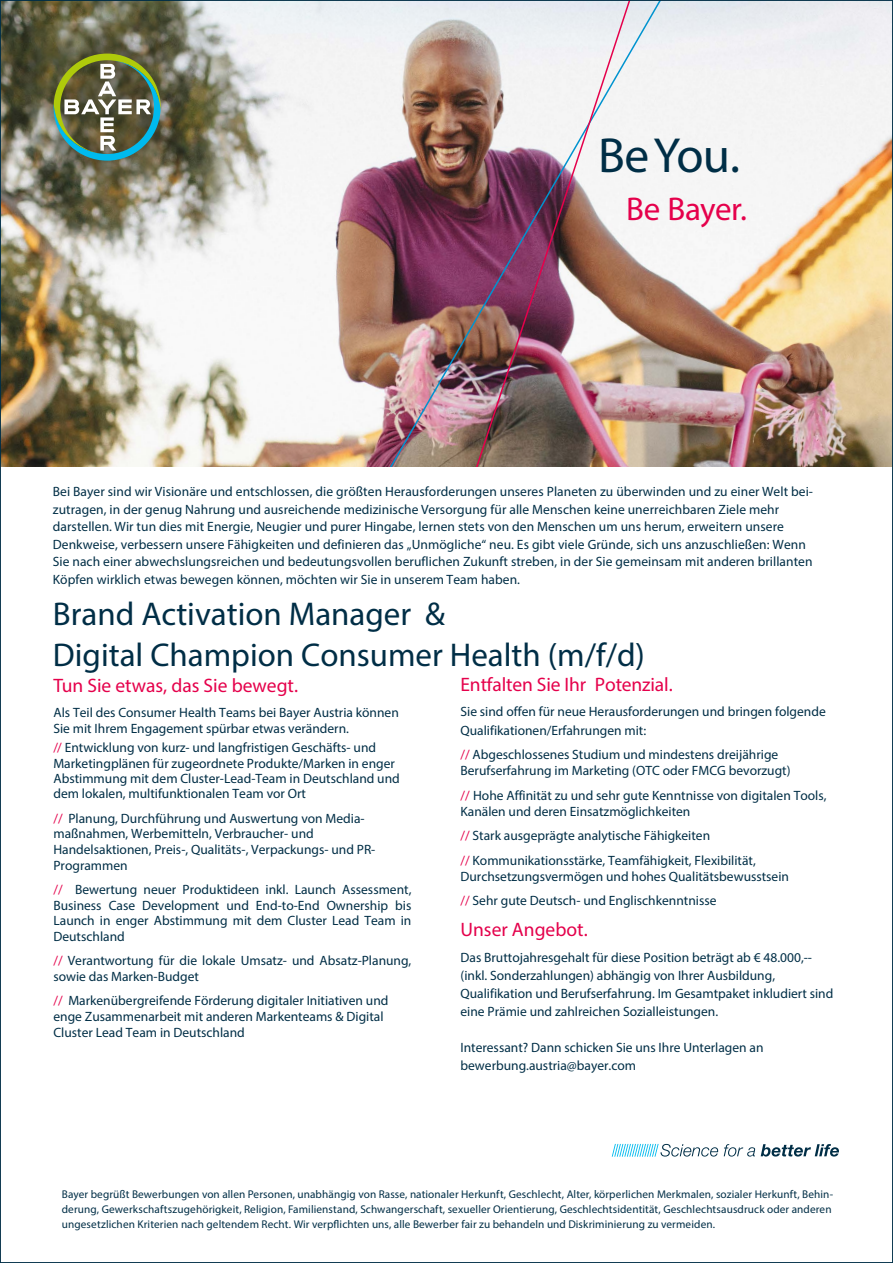
<style>
.page{position:relative;width:893px;height:1263px;background:#fff}
.page>*{position:absolute;margin:0;border:0;box-sizing:border-box;transform-origin:0 0}
.Copy_9_12{font:49.5px "Myriad Pro";color:#002e46}
.Job_Title{font:33px/41px "Myriad Pro";color:#002e46}
.Copy_9_12-2{font:33px "Myriad Pro";letter-spacing:-.01em;color:#e5004b}
.Copy_9_12-3{font:19.5px "Myriad Pro";letter-spacing:-.005em;color:#e5004b}
.Copy_9_12-4{font:19.5px "Myriad Pro";color:#e4004b}
.Copy_9_12-5{font:13.5px/15.6px "Myriad Pro";color:#002e46}
.Job_Title-2{font:13.5px/17.7px "Myriad Pro";letter-spacing:.005em;color:#002e46}
.Genderinformation{font:11.25px/15px "Myriad Pro";letter-spacing:.01em;color:#002e46}
.s1{color:#e4004b}
</style>
<div class="page">
<img style="left:2px;top:2px;width:889px;height:465px">
<img style="left:228px;top:2px;width:493px;height:465px">
<img style="left:413px;top:2px;width:236px;height:465px">
<div style="left:17px;top:17px;width:180px;height:180px;background:#000;opacity:.73"></div>
<svg style="left:54px;top:54px;width:107px;height:107px"></svg>
<svg style="left:612px;top:1144px;width:227px;height:13px"></svg>
<p class="Copy_9_12" style="left:598px;top:125px;width:143px">Be You.</p>
<p class="Copy_9_12-2" style="left:626px;top:189px;width:122px">Be Bayer.</p>
<p class="Job_Title-2" style="left:53px;top:482px;width:762px">Bei Bayer sind wir Visionäre und entschlossen, die größten Herausforderungen unseres Planeten zu überwinden und zu einer Welt bei&shy;zutragen, in der genug Nahrung und ausreichende medizinische Versorgung für alle Menschen keine unerreichbaren Ziele mehr darstellen. Wir tun dies mit Energie, Neugier und purer Hingabe, lernen stets von den Menschen um uns herum, erweitern unsere Denkweise, verbessern unsere Fähigkeiten und definieren das „Unmögliche“ neu. Es gibt viele Gründe, sich uns anzuschließen: Wenn Sie nach einer abwechslungsreichen und bedeutungsvollen beruflichen Zukunft streben, in der Sie gemeinsam mit anderen brillanten Köpfen wirklich etwas bewegen können, möchten wir Sie in unserem Team haben.</p>
<p class="Job_Title" style="left:53px;top:592px;width:594px">Brand Activation Manager &amp;<br>Digital Champion Consumer Health (m/f/d)</p>
<p class="Copy_9_12-3" style="left:53px;top:674px;width:246px">Tun Sie etwas, das Sie bewegt.</p>
<p class="Copy_9_12-5" style="left:53px;top:704px;width:347px;line-height:16.2px">Als Teil des Consumer Health Teams bei Bayer Austria können<br>Sie mit Ihrem Engagement spürbar etwas verändern.</p>
<p class="Copy_9_12-5" style="left:53px;top:740px;width:348px"><span class="s1">//</span> Entwicklung von kurz- und langfristigen Geschäfts- und Marketingplänen für zugeordnete Produkte/Marken in enger Abstimmung mit dem Cluster-Lead-Team in Deutschland und dem lokalen, multifunktionalen Team vor Ort</p>
<p class="Copy_9_12-5" style="left:53px;top:810px;width:323px"><span class="s1">//</span> Planung, Durchführung und Auswertung von Media&shy;maßnahmen, Werbemitteln, Verbraucher- und Handelsaktionen, Preis-, Qualitäts-, Verpackungs- und PR-Programmen</p>
<p class="Copy_9_12-5" style="left:53px;top:881px;width:359px;text-align:justify"><span class="s1">//</span> Bewertung neuer Produktideen inkl. Launch Assessment, Business Case Development und End-to-End Ownership bis Launch in enger Abstimmung mit dem Cluster Lead Team in Deutschland</p>
<p class="Copy_9_12-5" style="left:53px;top:952px;width:359px;line-height:16.2px"><span class="s1">//</span> Verantwortung für die lokale Umsatz- und Absatz-Planung, sowie das Marken-Budget</p>
<p class="Copy_9_12-5" style="left:53px;top:993px;width:336px"><span class="s1">//</span> Markenübergreifende Förderung digitaler Initiativen und enge Zusammenarbeit mit anderen Markenteams &amp; Digital<br>Cluster Lead Team in Deutschland</p>
<p class="Copy_9_12-3" style="left:460px;top:672px;width:214px">Entfalten Sie Ihr Potenzial.</p>
<p class="Copy_9_12-5" style="left:460px;top:701px;width:367px;line-height:19.2px">Sie sind offen für neue Herausforderungen und bringen folgende<br>Qualifikationen/Erfahrungen mit:</p>
<p class="Copy_9_12-5" style="left:460px;top:746px;width:332px;line-height:16.2px"><span class="s1">//</span> Abgeschlossenes Studium und mindestens dreijährige<br>Berufserfahrung im Marketing (OTC oder FMCG bevorzugt)</p>
<p class="Copy_9_12-5" style="left:460px;top:787px;width:368px;line-height:16.2px"><span class="s1">//</span> Hohe Affinität zu und sehr gute Kenntnisse von digitalen Tools,<br>Kanälen und deren Einsatzmöglichkeiten</p>
<p class="Copy_9_12-5" style="left:460px;top:823px;width:297px;line-height:24.3px"><span class="s1">//</span> Stark ausgeprägte analytische Fähigkeiten<br><span class="s1">//</span> Kommunikationsstärke, Teamfähigkeit, Flexibilität,</p>
<p class="Copy_9_12-5" style="left:460px;top:864px;width:330px;line-height:24.3px">Durchsetzungsvermögen und hohes Qualitätsbewusstsein <span class="s1">//</span> Sehr gute Deutsch- und Englischkenntnisse</p>
<p class="Copy_9_12-4" style="left:460px;top:917px;width:129px">Unser Angebot.</p>
<p class="Copy_9_12-5" style="left:460px;top:948px;width:374px;line-height:18.1px">Das Bruttojahresgehalt für diese Position beträgt ab € 48.000,-- (inkl. Sonderzahlungen) abhängig von Ihrer Ausbildung, Qualifikation und Berufserfahrung. Im Gesamtpaket inkludiert sind eine Prämie und zahlreichen Sozialleistungen.</p>
<p class="Copy_9_12-5" style="left:460px;top:1038px;width:305px;line-height:18.6px">Interessant? Dann schicken Sie uns Ihre Unterlagen an bewerbung.austria@bayer.com</p>
<p class="Genderinformation" style="left:62px;top:1186px;width:773px">Bayer begrüßt Bewerbungen von allen Personen, unabhängig von Rasse, nationaler Herkunft, Geschlecht, Alter, körperlichen Merkmalen, sozialer Herkunft, Behin&shy;derung, Gewerkschaftszugehörigkeit, Religion, Familienstand, Schwangerschaft, sexueller Orientierung, Geschlechtsidentität, Geschlechtsausdruck oder anderen ungesetzlichen Kriterien nach geltendem Recht. Wir verpflichten uns, alle Bewerber fair zu behandeln und Diskriminierung zu vermeiden.</p>
</div>
